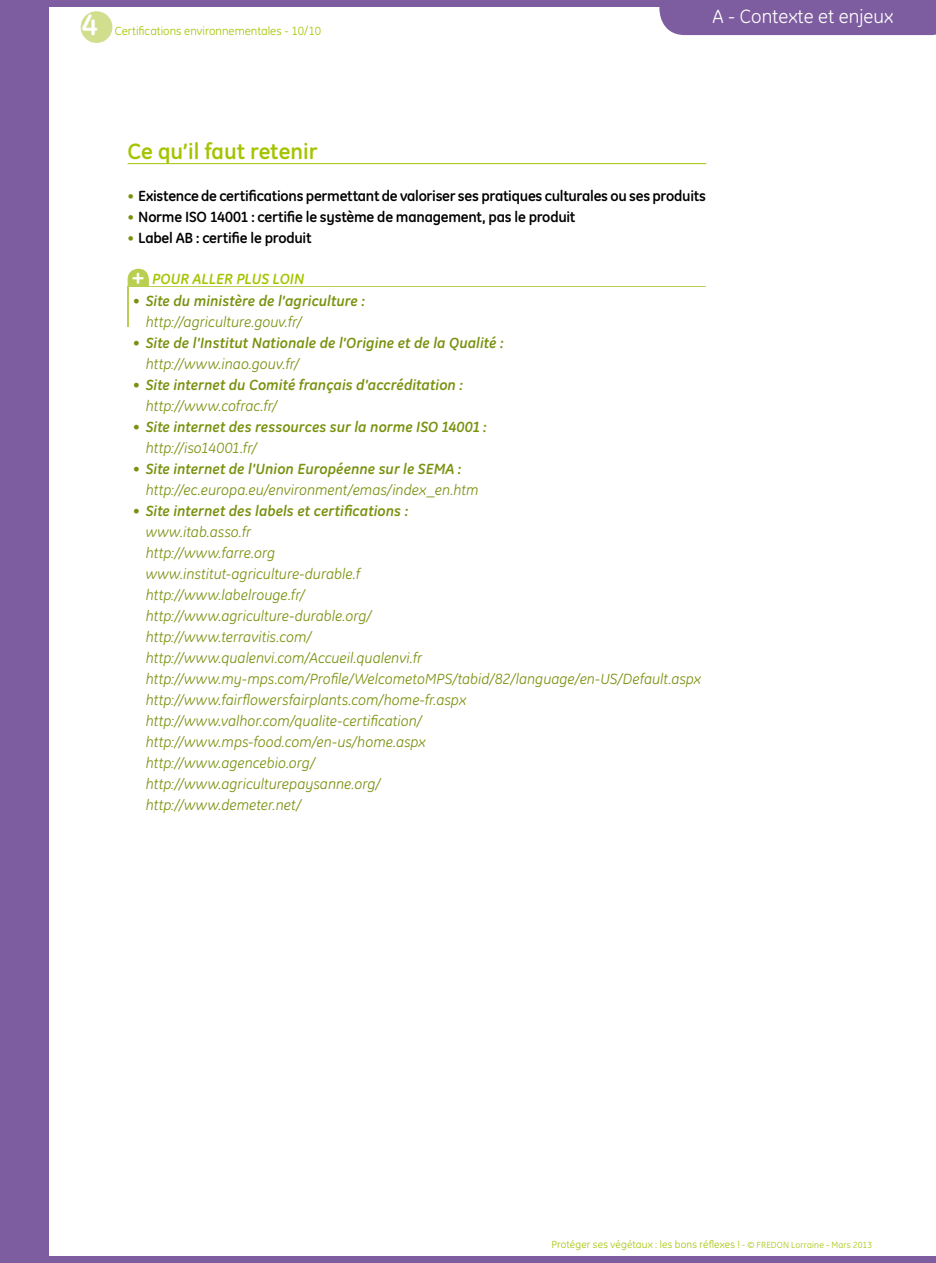
<style>
.page{position:relative;width:936px;height:1263px;background:#fff}
.page>*{position:absolute;margin:0;border:0;box-sizing:border-box;transform-origin:0 0}
.t1{font:700 30px "GE Inspira";color:#fff}
.t2{font:700 22.5px "GE Inspira";color:#a4c400}
.t3{font:19.5px "GE Inspira";color:#fff}
.t4{font:italic 15px/21px "GE Inspira";letter-spacing:.005em;color:#78910e}
.t5{font:italic 700 15px "GE Inspira";color:#78910e}
.t6{font:700 15px "GE Inspira";letter-spacing:-.015em;color:#000}
.t7{font:italic 700 15px "GE Inspira";color:#a4c400}
.t8{font:12px "GE Inspira";color:#a4c400}
.t9{font:10.5px "GE Inspira";letter-spacing:.02em;color:#a4c400}
.s1{font-weight:400;font-size:14.25px;color:#78910e}
.s2{font-size:14.25px;color:#78910e}
.s3{font-style:normal;font-size:22.5px;color:#fff}
.s4{font-size:9px}
</style>
<div class="page">
<div style="left:0;top:0;width:49px;height:1263px;background:#7d5d9f"></div>
<div style="left:43px;top:0;width:892px;height:6px;background:#7d5d9f"></div>
<div style="left:659px;top:6px;width:276px;height:29px;background:#7d5d9f"></div>
<div style="left:43px;top:1256px;width:892px;height:7px;background:#7d5d9f"></div>
<hr style="left:128px;top:163px;width:578px;height:1px;background:#a4c400">
<div style="left:128px;top:269px;width:21px;height:38px;background:#b9cf51;border-radius:10px"></div>
<div style="left:128px;top:286px;width:578px;height:41px;background:#b9cf51"></div>
<div style="left:129px;top:287px;width:578px;height:544px;background:#fff"></div>
<div style="left:81px;top:11px;width:31px;height:32px;background:#d0de8e;border-radius:50%"></div>
<h1 class="t1" style="left:82px;top:5px;width:17px">4</h1>
<p class="t8" style="left:115px;top:24px;width:208px">Certifications environnementales - 10/10</p>
<h3 class="t3" style="left:712px;top:6px;width:182px">A - Contexte et enjeux</h3>
<h2 class="t2" style="left:128px;top:137px;width:191px">Ce qu’il faut retenir</h2>
<p class="t6" style="left:128px;top:186px;width:580px"><span class="s1">•</span> Existence de certifications permettant de valoriser ses pratiques culturales ou ses produits</p>
<p class="t6" style="left:128px;top:207px;width:449px"><span class="s2">•</span> Norme ISO 14001 : certifie le système de management, pas le produit</p>
<p class="t6" style="left:128px;top:228px;width:185px"><span class="s2">•</span> Label AB : certifie le produit</p>
<p class="t7" style="left:132px;top:269px;width:174px"><span class="s3">+</span> POUR ALLER PLUS LOIN</p>
<p class="t5" style="left:133px;top:291px;width:233px">• Site du ministère de l’agriculture :</p>
<p class="t4" style="left:146px;top:311px;width:158px">http://agriculture.gouv.fr/</p>
<p class="t5" style="left:133px;top:333px;width:372px">• Site de l’Institut Nationale de l’Origine et de la Qualité :</p>
<p class="t4" style="left:146px;top:353px;width:155px">http://www.inao.gouv.fr/</p>
<p class="t5" style="left:133px;top:375px;width:331px">• Site internet du Comité français d’accréditation :</p>
<p class="t4" style="left:146px;top:395px;width:133px">http://www.cofrac.fr/</p>
<p class="t5" style="left:133px;top:417px;width:355px">• Site internet des ressources sur la norme ISO 14001 :</p>
<p class="t4" style="left:146px;top:437px;width:113px">http://iso14001.fr/</p>
<p class="t5" style="left:133px;top:459px;width:330px">• Site internet de l’Union Européenne sur le SEMA :</p>
<p class="t4" style="left:146px;top:479px;width:334px">http://ec.europa.eu/environment/emas/index_en.htm</p>
<p class="t5" style="left:133px;top:501px;width:277px">• Site internet des labels et certifications :</p>
<p class="t4" style="left:146px;top:521px;width:556px">www.itab.asso.fr<br>http://www.farre.org<br>www.institut-agriculture-durable.f<br>http://www.labelrouge.fr/<br>http://www.agriculture-durable.org/<br>http://www.terravitis.com/<br>http://www.qualenvi.com/Accueil.qualenvi.fr http://www.my-mps.com/Profile/WelcometoMPS/tabid/82/language/en-US/Default.aspx http://www.fairflowersfairplants.com/home-fr.aspx http://www.valhor.com/qualite-certification/ http://www.mps-food.com/en-us/home.aspx<br>http://www.agencebio.org/<br>http://www.agriculturepaysanne.org/<br>http://www.demeter.net/</p>
<p class="t9" style="left:551px;top:1238px;width:322px">Protéger ses végétaux : les bons réflexes ! <span class="s4">- © FREDON Lorraine - Mars 2013</span></p>
</div>
